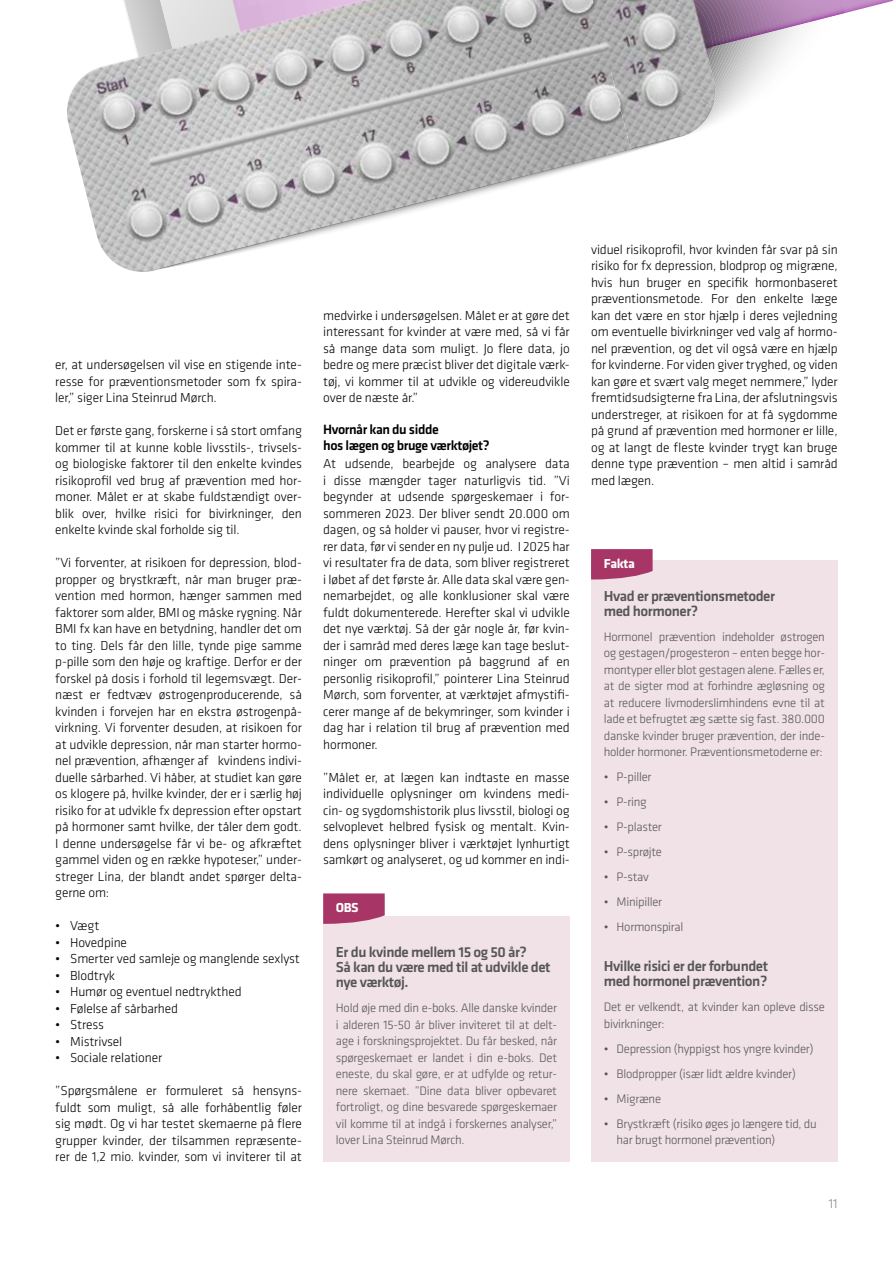
<style>
.page{position:relative;width:893px;height:1263px;background:#fff}
.page>*{position:absolute;margin:0;border:0;box-sizing:border-box;transform-origin:0 0}
.t1{font:500 15px/15px "Klavika";letter-spacing:-.03em;color:#565655}
.t2{font:500 13.95px/16.5px "Klavika";letter-spacing:-.03em;color:#000}
.t3{font:300 13.5px/16.5px "Klavika";letter-spacing:-.01em;color:#000;text-align:justify}
.t4{font:700 13.5px "Klavika";letter-spacing:-.03em;color:#fff}
.t5{font:300 13.5px "Klavika";color:#868786}
.t6{font:300 12.75px/16.5px "Klavika";letter-spacing:-.02em;color:#565655;text-align:justify}
</style>
<div class="page">
<img style="left:841px;top:0;width:4px;height:14px">
<img style="left:837px;top:0;width:4px;height:15px">
<img style="left:834px;top:0;width:3px;height:16px">
<img style="left:830px;top:0;width:4px;height:17px">
<img style="left:826px;top:0;width:4px;height:18px">
<img style="left:823px;top:0;width:3px;height:19px">
<img style="left:819px;top:0;width:4px;height:20px">
<img style="left:815px;top:0;width:4px;height:21px">
<img style="left:812px;top:0;width:3px;height:22px">
<img style="left:808px;top:0;width:4px;height:23px">
<img style="left:804px;top:0;width:4px;height:24px">
<img style="left:801px;top:0;width:3px;height:24px">
<img style="left:797px;top:0;width:4px;height:25px">
<img style="left:793px;top:0;width:4px;height:26px">
<img style="left:790px;top:0;width:3px;height:27px">
<img style="left:786px;top:0;width:4px;height:28px">
<img style="left:782px;top:0;width:4px;height:29px">
<img style="left:779px;top:0;width:3px;height:30px">
<img style="left:775px;top:0;width:4px;height:31px">
<img style="left:772px;top:0;width:3px;height:32px">
<img style="left:768px;top:0;width:4px;height:33px">
<img style="left:764px;top:0;width:4px;height:34px">
<img style="left:761px;top:0;width:3px;height:35px">
<img style="left:757px;top:0;width:4px;height:35px">
<img style="left:753px;top:0;width:4px;height:36px">
<img style="left:750px;top:0;width:3px;height:37px">
<img style="left:746px;top:0;width:4px;height:38px">
<img style="left:742px;top:0;width:4px;height:39px">
<img style="left:739px;top:0;width:3px;height:40px">
<img style="left:735px;top:0;width:4px;height:41px">
<img style="left:731px;top:0;width:4px;height:42px">
<img style="left:728px;top:0;width:3px;height:43px">
<img style="left:724px;top:0;width:4px;height:44px">
<img style="left:720px;top:0;width:4px;height:45px">
<img style="left:67px;top:0;width:564px;height:272px">
<img style="left:593px;top:0;width:127px;height:149px">
<div style="left:591px;top:560px;width:247px;height:601px;background:#f0e2e7"></div>
<svg style="left:591px;top:549px;width:62px;height:30px;background:#ac426f"></svg>
<div style="left:323px;top:916px;width:247px;height:245px;background:#f0e2e7"></div>
<svg style="left:323px;top:893px;width:62px;height:31px;background:#af4773"></svg>
<p class="t3" style="left:55px;top:356px;width:248px">er, at undersøgelsen vil vise en stigende inte&shy;resse for præventionsmetoder som fx spira&shy;ler,” siger Lina Steinrud Mørch.</p>
<p class="t3" style="left:55px;top:422px;width:248px">Det er første gang, forskerne i så stort omfang kommer til at kunne koble livsstils-, trivsels&shy;og biologiske faktorer til den enkelte kvindes risikoprofil ved brug af prævention med hor&shy;moner. Målet er at skabe fuldstændigt over&shy;blik over, hvilke risici for bivirkninger, den enkelte kvinde skal forholde sig til.</p>
<p class="t3" style="left:55px;top:554px;width:248px">”Vi forventer, at risikoen for depression, blod&shy;propper og brystkræft, når man bruger præ&shy;vention med hormon, hænger sammen med faktorer som alder, BMI og måske rygning. Når BMI fx kan have en betydning, handler det om to ting. Dels får den lille, tynde pige samme p-pille som den høje og kraftige. Derfor er der forskel på dosis i forhold til legemsvægt. Der&shy;næst er fedtvæv østrogenproducerende, så kvinden i forvejen har en ekstra østrogenpå&shy;virkning. Vi forventer desuden, at risikoen for at udvikle depression, når man starter hormo&shy;nel prævention, afhænger af kvindens indivi&shy;duelle sårbarhed. Vi håber, at studiet kan gøre os klogere på, hvilke kvinder, der er i særlig høj risiko for at udvikle fx depression efter opstart på hormoner samt hvilke, der tåler dem godt.<br>I denne undersøgelse får vi be- og afkræftet gammel viden og en række hypoteser,” under&shy;streger Lina, der blandt andet spørger delta&shy;gerne om:</p>
<p class="t3" style="left:55px;top:917px;width:46px">• Vægt</p>
<p class="t3" style="left:55px;top:934px;width:73px">• Hovedpine</p>
<p class="t3" style="left:55px;top:950px;width:246px">• Smerter ved samleje og manglende sexlyst</p>
<p class="t3" style="left:55px;top:967px;width:62px">• Blodtryk</p>
<p class="t3" style="left:55px;top:983px;width:188px">• Humør og eventuel nedtrykthed</p>
<p class="t3" style="left:55px;top:1000px;width:124px">• Følelse af sårbarhed</p>
<p class="t3" style="left:55px;top:1016px;width:50px">• Stress</p>
<p class="t3" style="left:55px;top:1033px;width:69px">• Mistrivsel</p>
<p class="t3" style="left:55px;top:1049px;width:109px">• Sociale relationer</p>
<p class="t3" style="left:55px;top:1082px;width:248px">”Spørgsmålene er formuleret så hensyns&shy;fuldt som muligt, så alle forhåbentlig føler sig mødt. Og vi har testet skemaerne på flere grupper kvinder, der tilsammen repræsente&shy;rer de 1,2 mio. kvinder, som vi inviterer til at</p>
<p class="t3" style="left:323px;top:307px;width:248px">medvirke i undersøgelsen. Målet er at gøre det interessant for kvinder at være med, så vi får så mange data som muligt. Jo flere data, jo bedre og mere præcist bliver det digitale værk&shy;tøj, vi kommer til at udvikle og videreudvikle over de næste år.”</p>
<p class="t2" style="left:323px;top:421px;width:168px">Hvornår kan du sidde<br>hos lægen og bruge værktøjet?</p>
<p class="t3" style="left:323px;top:455px;width:248px">At udsende, bearbejde og analysere data i disse mængder tager naturligvis tid. ”Vi begynder at udsende spørgeskemaer i for&shy;sommeren 2023. Der bliver sendt 20.000 om dagen, og så holder vi pauser, hvor vi registre&shy;rer data, før vi sender en ny pulje ud. I 2025 har vi resultater fra de data, som bliver registreret i løbet af det første år. Alle data skal være gen&shy;nemarbejdet, og alle konklusioner skal være fuldt dokumenterede. Herefter skal vi udvikle det nye værktøj. Så der går nogle år, før kvin&shy;der i samråd med deres læge kan tage beslut&shy;ninger om prævention på baggrund af en personlig risikoprofil,” pointerer Lina Steinrud Mørch, som forventer, at værktøjet afmystifi&shy;cerer mange af de bekymringer, som kvinder i dag har i relation til brug af prævention med hormoner.</p>
<p class="t3" style="left:323px;top:769px;width:248px">”Målet er, at lægen kan indtaste en masse individuelle oplysninger om kvindens medi&shy;cin- og sygdomshistorik plus livsstil, biologi og selvoplevet helbred fysisk og mentalt. Kvin&shy;dens oplysninger bliver i værktøjet lynhurtigt samkørt og analyseret, og ud kommer en indi-</p>
<p class="t4" style="left:336px;top:898px;width:24px">OBS</p>
<p class="t1" style="left:336px;top:944px;width:216px">Er du kvinde mellem 15 og 50 år?<br>Så kan du være med til at udvikle det nye værktøj.</p>
<p class="t6" style="left:336px;top:1000px;width:223px">Hold øje med din e-boks. Alle danske kvinder i alderen 15-50 år bliver inviteret til at delt&shy;age i forskningsprojektet. Du får besked, når spørgeskemaet er landet i din e-boks. Det eneste, du skal gøre, er at udfylde og retur&shy;nere skemaet. ”Dine data bliver opbevaret fortroligt, og dine besvarede spørgeskemaer vil komme til at indgå i forskernes analyser,” lover Lina Steinrud Mørch.</p>
<p class="t3" style="left:591px;top:241px;width:248px">viduel risikoprofil, hvor kvinden får svar på sin risiko for fx depression, blodprop og migræne, hvis hun bruger en specifik hormonbaseret præventionsmetode. For den enkelte læge kan det være en stor hjælp i deres vejledning om eventuelle bivirkninger ved valg af hormo&shy;nel prævention, og det vil også være en hjælp for kvinderne. For viden giver tryghed, og viden kan gøre et svært valg meget nemmere,” lyder fremtidsudsigterne fra Lina, der afslutningsvis understreger, at risikoen for at få sygdomme på grund af prævention med hormoner er lille, og at langt de fleste kvinder trygt kan bruge denne type prævention – men altid i samråd med lægen.</p>
<p class="t4" style="left:604px;top:554px;width:32px">Fakta</p>
<p class="t1" style="left:604px;top:588px;width:173px">Hvad er præventionsmetoder med hormoner?</p>
<p class="t6" style="left:604px;top:628px;width:223px">Hormonel prævention indeholder østrogen og gestagen/progesteron – enten begge hor&shy;montyper eller blot gestagen alene. Fælles er, at de sigter mod at forhindre ægløsning og at reducere livmoderslimhindens evne til at lade et befrugtet æg sætte sig fast. 380.000 danske kvinder bruger prævention, der inde&shy;holder hormoner. Præventionsmetoderne er:</p>
<p class="t6" style="left:604px;top:769px;width:49px">• P-piller</p>
<p class="t6" style="left:604px;top:794px;width:45px">• P-ring</p>
<p class="t6" style="left:604px;top:819px;width:60px">• P-plaster</p>
<p class="t6" style="left:604px;top:844px;width:60px">• P-sprøjte</p>
<p class="t6" style="left:604px;top:869px;width:47px">• P-stav</p>
<p class="t6" style="left:604px;top:894px;width:60px">• Minipiller</p>
<p class="t6" style="left:604px;top:919px;width:81px">• Hormonspiral</p>
<p class="t1" style="left:604px;top:958px;width:166px">Hvilke risici er der forbundet med hormonel prævention?</p>
<p class="t6" style="left:604px;top:999px;width:223px">Det er velkendt, at kvinder kan opleve disse bivirkninger:</p>
<p class="t6" style="left:604px;top:1040px;width:211px">• Depression (hyppigst hos yngre kvinder)</p>
<p class="t6" style="left:604px;top:1065px;width:194px">• Blodpropper (især lidt ældre kvinder)</p>
<p class="t6" style="left:604px;top:1090px;width:59px">• Migræne</p>
<p class="t6" style="left:617px;top:1115px;width:202px;text-indent:-13px">• Brystkræft (risiko øges jo længere tid, du har brugt hormonel prævention)</p>
<p class="t5" style="left:829px;top:1195px;width:10px">11</p>
</div>
